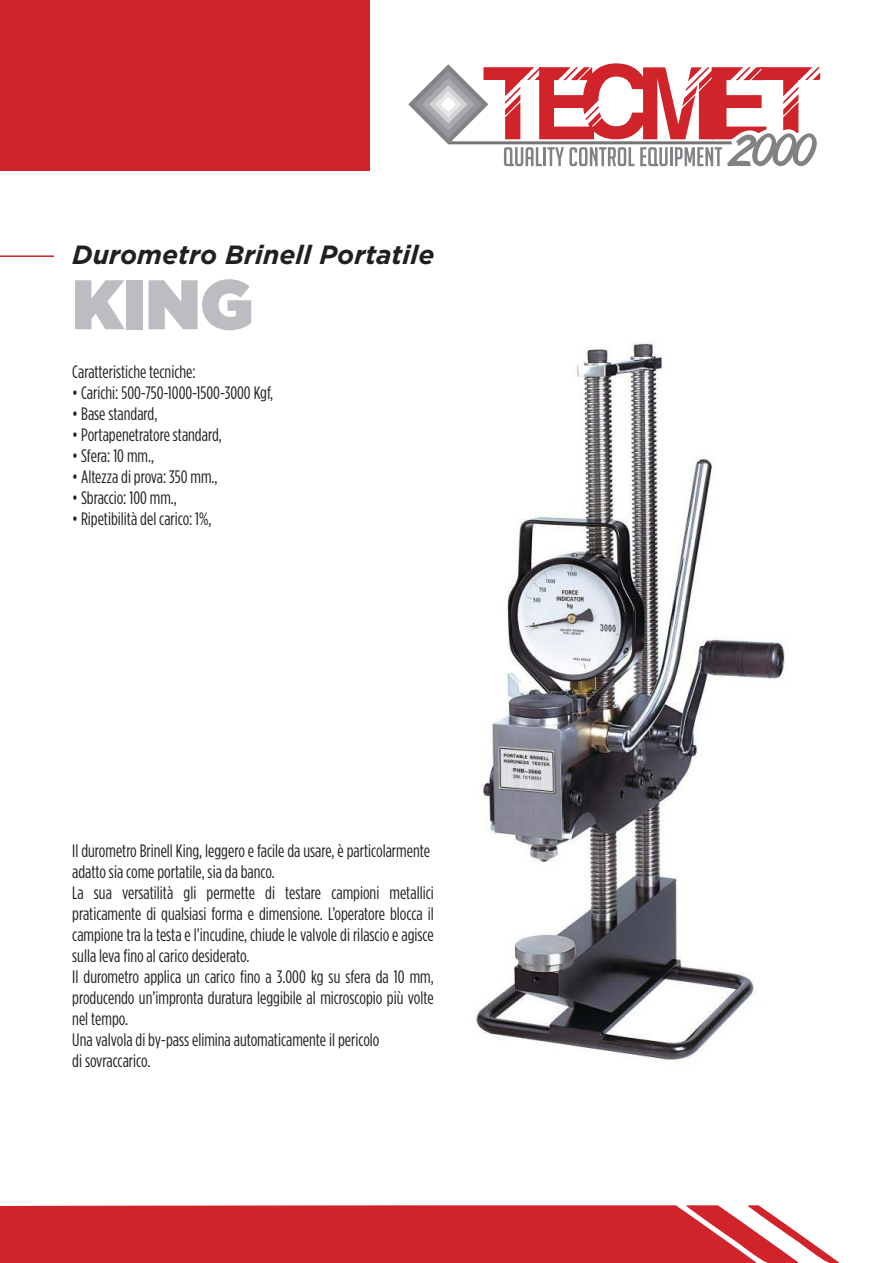
<style>
.page{position:relative;width:893px;height:1263px;background:#fff}
.page>*{position:absolute;margin:0;border:0;box-sizing:border-box;transform-origin:0 0}
.t1{font:900 70.05px "Gotham HTF";color:#bcbdc0}
.t2{font:italic 700 26.4px "Gotham HTF";color:#231f20}
.t3{font:condensed 18px/21px "Gotham HTF";color:#231f20;text-align:justify}
</style>
<div class="page">
<svg style="left:408px;top:63px;width:413px;height:104px"></svg>
<svg style="left:0;top:1205px;width:839px;height:58px;background:#d63c42"></svg>
<div style="left:0;top:0;width:370px;height:170px;background:#d1232a"></div>
<div style="left:0;top:1252px;width:598px;height:11px;background:#d1232a"></div>
<hr style="left:0;top:255px;width:54px;height:2px;background:#d1232a">
<img style="left:474px;top:341px;width:311px;height:719px">
<p class="t2" style="left:72px;top:239px;width:364px">Durometro Brinell Portatile</p>
<p class="t1" style="left:72px;top:264px;width:182px">KING</p>
<p class="t3" style="left:72px;top:361px;width:125px">Caratteristiche tecniche:</p>
<p class="t3" style="left:72px;top:382px;width:203px">• Carichi: 500-750-1000-1500-3000 Kgf,</p>
<p class="t3" style="left:72px;top:403px;width:87px">• Base standard,</p>
<p class="t3" style="left:72px;top:424px;width:151px">• Portapenetratore standard,</p>
<p class="t3" style="left:72px;top:445px;width:83px">• Sfera: 10 mm.,</p>
<p class="t3" style="left:72px;top:466px;width:147px">• Altezza di prova: 350 mm.,</p>
<p class="t3" style="left:72px;top:487px;width:106px">• Sbraccio: 100 mm.,</p>
<p class="t3" style="left:72px;top:508px;width:141px">• Ripetibilità del carico: 1%,</p>
<p class="t3" style="left:72px;top:840px;width:359px">Il durometro Brinell King, leggero e facile da usare, è particolarmente</p>
<p class="t3" style="left:72px;top:861px;width:204px">adatto sia come portatile, sia da banco.</p>
<p class="t3" style="left:72px;top:882px;width:363px">La sua versatilità gli permette di testare campioni metallici</p>
<p class="t3" style="left:72px;top:903px;width:363px">praticamente di qualsiasi forma e dimensione. L’operatore blocca il campione tra la testa e l’incudine, chiude le valvole di rilascio e agisce sulla leva fino al carico desiderato.</p>
<p class="t3" style="left:72px;top:966px;width:363px">Il durometro applica un carico fino a 3.000 kg su sfera da 10 mm,</p>
<p class="t3" style="left:72px;top:987px;width:363px">producendo un’impronta duratura leggibile al microscopio più volte nel tempo.</p>
<p class="t3" style="left:72px;top:1029px;width:309px">Una valvola di by-pass elimina automaticamente il pericolo</p>
<p class="t3" style="left:72px;top:1050px;width:80px">di sovraccarico.</p>
</div>
